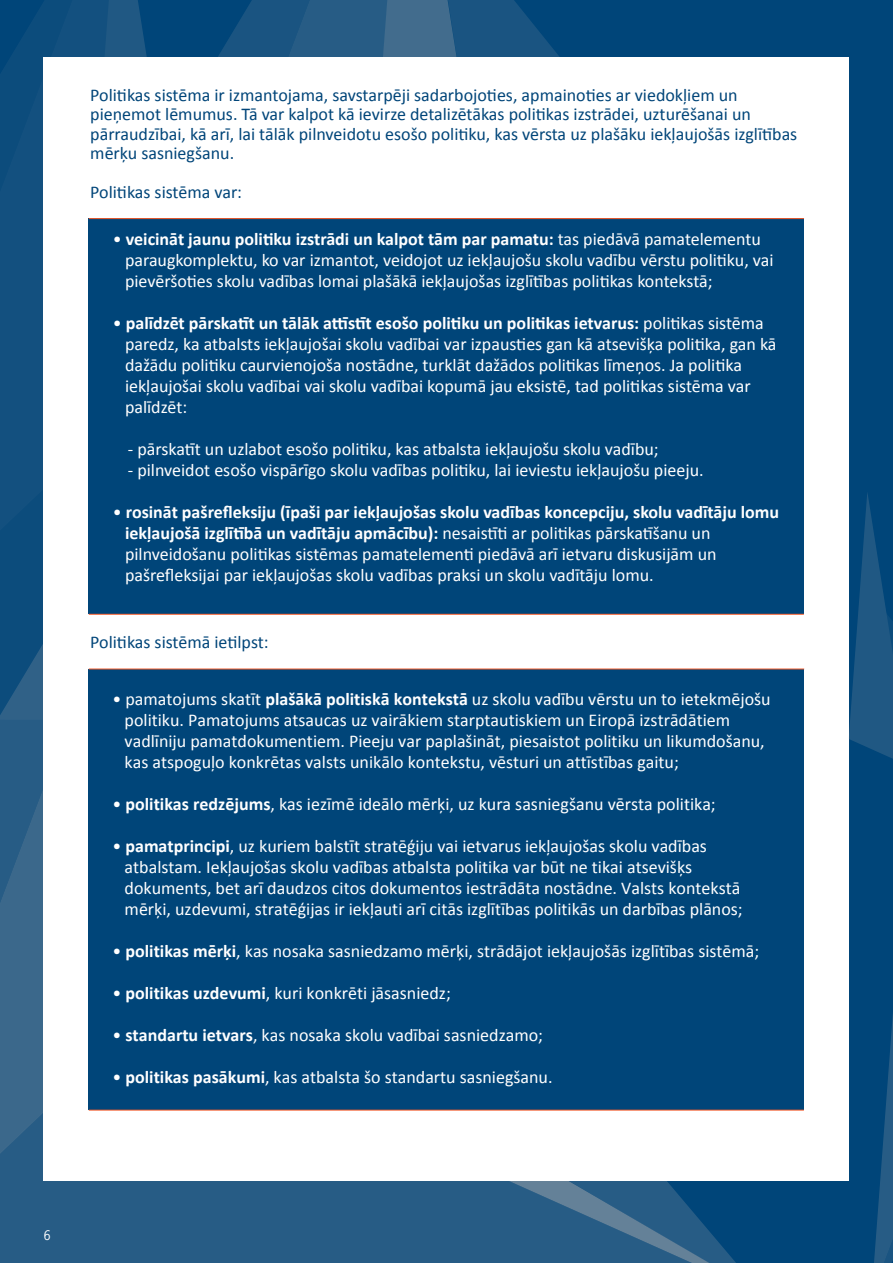
<style>
.page{position:relative;width:893px;height:1263px;background:#fff}
.page>*{position:absolute;margin:0;border:0;box-sizing:border-box;transform-origin:0 0}
.t1{font:18px/21px "Calibri";color:#fff}
.t2{font:18px/19.5px "Calibri";color:#004579}
.t3{font:700 13.5px "Letter Gothic Std";color:#fff}
.s1{font-weight:700}
</style>
<div class="page">
<div style="left:765px;top:0;width:128px;height:1263px;background:#004579"></div>
<svg style="left:0;top:721px;width:43px;height:296px;background:#326288"></svg>
<svg style="left:0;top:1017px;width:143px;height:246px;background:#2d6087"></svg>
<svg style="left:143px;top:1180px;width:624px;height:83px;background:#295e86"></svg>
<svg style="left:0;top:0;width:74px;height:459px;background:#145180"></svg>
<svg style="left:0;top:459px;width:43px;height:262px;background:#13507e"></svg>
<svg style="left:74px;top:0;width:124px;height:57px;background:#0e4d7d"></svg>
<svg style="left:198px;top:0;width:180px;height:57px;background:#1a5481"></svg>
<svg style="left:378px;top:0;width:387px;height:57px;background:#0f4e7d"></svg>
<svg style="left:432px;top:0;width:166px;height:57px;background:#15517f"></svg>
<div style="left:44px;top:57px;width:805px;height:1123px;background:#fff"></div>
<div style="left:89px;top:219px;width:715px;height:395px;background:#004579"></div>
<div style="left:89px;top:669px;width:715px;height:441px;background:#004579"></div>
<hr style="left:89px;top:218px;width:715px;height:1px;background:#f15929">
<hr style="left:89px;top:614px;width:715px;height:1px;background:#f15929">
<hr style="left:89px;top:669px;width:715px;height:1px;background:#f15929">
<hr style="left:89px;top:1110px;width:715px;height:1px;background:#f15929">
<svg style="left:849px;top:491px;width:44px;height:772px;background:#084a7b"></svg>
<p class="t2" style="left:90px;top:84px;width:708px">Politikas sistēma ir izmantojama, savstarpēji sadarbojoties, apmainoties ar viedokļiem un pieņemot lēmumus. Tā var kalpot kā ievirze detalizētākas politikas izstrādei, uzturēšanai un pārraudzībai, kā arī, lai tālāk pilnveidotu esošo politiku, kas vērsta uz plašāku iekļaujošās izglītības mērķu sasniegšanu.</p>
<p class="t2" style="left:90px;top:181px;width:153px">Politikas sistēma var:</p>
<p class="t1" style="left:125px;top:227px;width:650px;text-indent:-12px">• <span class="s1">veicināt jaunu politiku izstrādi un kalpot tām par pamatu:</span> tas piedāvā pamatelementu paraugkomplektu, ko var izmantot, veidojot uz iekļaujošu skolu vadību vērstu politiku, vai pievēršoties skolu vadības lomai plašākā iekļaujošas izglītības politikas kontekstā;</p>
<p class="t1" style="left:125px;top:311px;width:653px;text-indent:-12px">• <span class="s1">palīdzēt pārskatīt un tālāk attīstīt esošo politiku un politikas ietvarus:</span> politikas sistēma paredz, ka atbalsts iekļaujošai skolu vadībai var izpausties gan kā atsevišķa politika, gan kā dažādu politiku caurvienojoša nostādne, turklāt dažādos politikas līmeņos. Ja politika iekļaujošai skolu vadībai vai skolu vadībai kopumā jau eksistē, tad politikas sistēma var palīdzēt:</p>
<p class="t1" style="left:128px;top:437px;width:532px">- pārskatīt un uzlabot esošo politiku, kas atbalsta iekļaujošu skolu vadību;</p>
<p class="t1" style="left:128px;top:458px;width:577px">- pilnveidot esošo vispārīgo skolu vadības politiku, lai ieviestu iekļaujošu pieeju.</p>
<p class="t1" style="left:125px;top:500px;width:656px;text-indent:-12px">• <span class="s1">rosināt pašrefleksiju (īpaši par iekļaujošas skolu vadības koncepciju, skolu vadītāju lomu iekļaujošā izglītībā un vadītāju apmācību):</span> nesaistīti ar politikas pārskatīšanu un pilnveidošanu politikas sistēmas pamatelementi piedāvā arī ietvaru diskusijām un pašrefleksijai par iekļaujošas skolu vadības praksi un skolu vadītāju lomu.</p>
<p class="t2" style="left:90px;top:631px;width:180px">Politikas sistēmā ietilpst:</p>
<p class="t1" style="left:125px;top:687px;width:648px;text-indent:-12px">• pamatojums skatīt <span class="s1">plašākā politiskā kontekstā</span> uz skolu vadību vērstu un to ietekmējošu politiku. Pamatojums atsaucas uz vairākiem starptautiskiem un Eiropā izstrādātiem vadlīniju pamatdokumentiem. Pieeju var paplašināt, piesaistot politiku un likumdošanu, kas atspoguļo konkrētas valsts unikālo kontekstu, vēsturi un attīstības gaitu;</p>
<p class="t1" style="left:112px;top:792px;width:605px">• <span class="s1">politikas redzējums</span>, kas iezīmē ideālo mērķi, uz kura sasniegšanu vērsta politika;</p>
<p class="t1" style="left:125px;top:834px;width:620px;text-indent:-12px">• <span class="s1">pamatprincipi</span>, uz kuriem balstīt stratēģiju vai ietvarus iekļaujošas skolu vadības atbalstam. Iekļaujošas skolu vadības atbalsta politika var būt ne tikai atsevišķs dokuments, bet arī daudzos citos dokumentos iestrādāta nostādne. Valsts kontekstā mērķi, uzdevumi, stratēģijas ir iekļauti arī citās izglītības politikās un darbības plānos;</p>
<p class="t1" style="left:112px;top:939px;width:648px">• <span class="s1">politikas mērķi</span>, kas nosaka sasniedzamo mērķi, strādājot iekļaujošās izglītības sistēmā;</p>
<p class="t1" style="left:112px;top:981px;width:340px">• <span class="s1">politikas uzdevumi</span>, kuri konkrēti jāsasniedz;</p>
<p class="t1" style="left:112px;top:1023px;width:432px">• <span class="s1">standartu ietvars</span>, kas nosaka skolu vadībai sasniedzamo;</p>
<p class="t1" style="left:112px;top:1065px;width:442px">• <span class="s1">politikas pasākumi</span>, kas atbalsta šo standartu sasniegšanu.</p>
<p class="t3" style="left:43px;top:1227px;width:10px">6</p>
</div>
